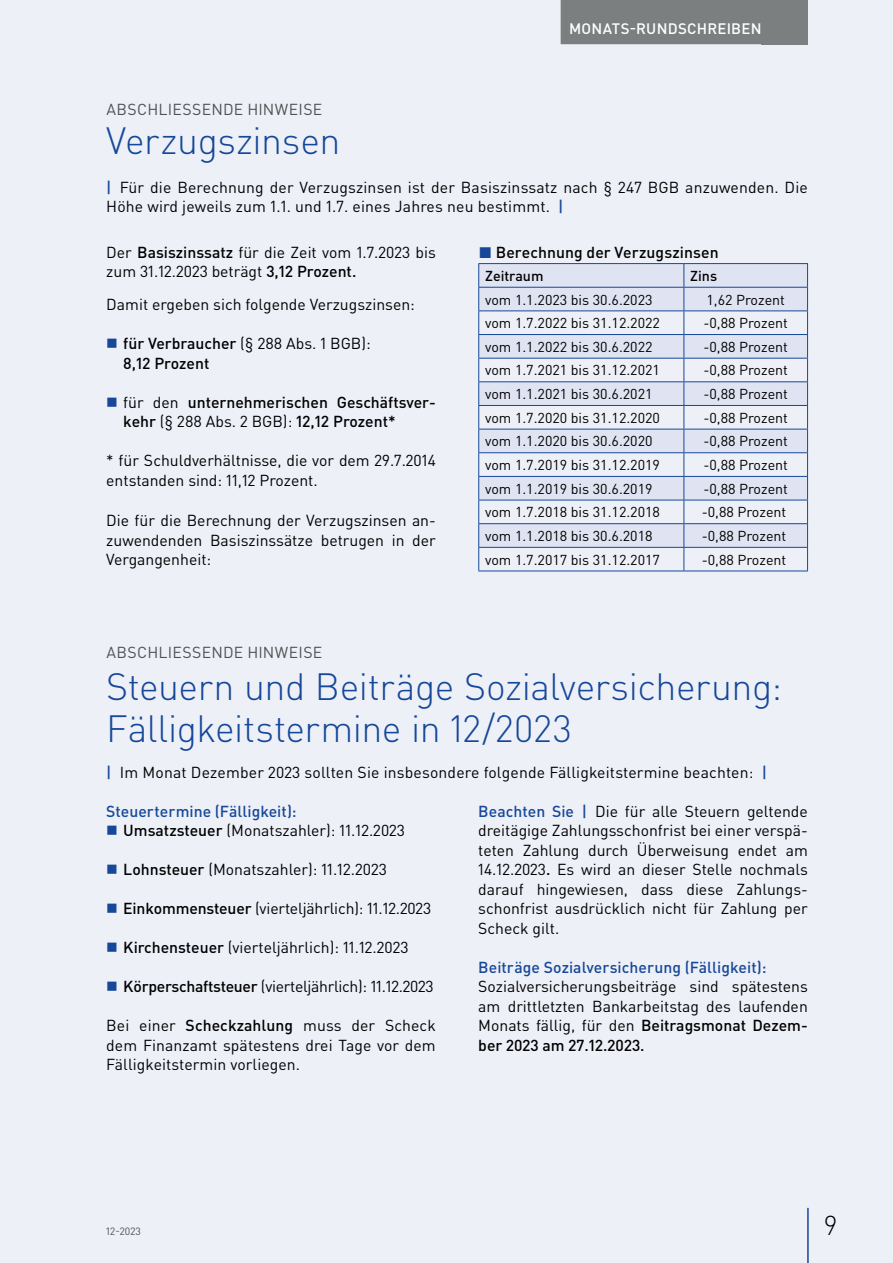
<style>
.page{position:relative;width:893px;height:1263px;background:#eef0f7}
.page>*{position:absolute;margin:0;border:0;box-sizing:border-box;transform-origin:0 0}
.t1{font:300 37.5px/42px "DIN Pro";letter-spacing:-.01em;color:#164899}
.t2{font:300 27px "DIN Pro";color:#000001}
.t3{font:15.75px/19.5px "DIN Pro";color:#000001;text-align:justify}
.t4{font:500 15.75px/19.5px "DIN Pro";color:#000001}
.t5{font:500 15.75px/19.5px "DIN Pro";letter-spacing:.005em;color:#164899}
.t6{font:15.75px "DIN Pro";letter-spacing:-.02em;color:#000001}
.t7{font:15.75px "DIN Pro";letter-spacing:.015em;color:#4f5253}
.t8{font:500 15px "DIN Pro";letter-spacing:.015em;color:#fff}
.t9{font:14.25px "DIN Pro";color:#000001}
.t10{font:500 14.25px "DIN Pro";color:#000001}
.t11{font:10.5px "DIN Pro";color:#4f5253}
.s1{font-weight:500;color:#164899}
.s2{font-weight:500}
.s3{font-weight:400}
.s4{color:#164899}
.s5{color:#000001}
.s6{font-weight:400;color:#000001}
</style>
<div class="page">
<div style="left:762px;top:0;width:46px;height:44px;background:#7c7f80"></div>
<div style="left:561px;top:0;width:209px;height:44px;background:#7c7f80"></div>
<hr style="left:807px;top:1208px;width:2px;height:55px;background:#18469d">
<hr style="left:478px;top:263px;width:206px;height:1px;background:#164899">
<hr style="left:684px;top:263px;width:124px;height:1px;background:#164899">
<svg style="left:478px;top:264px;width:330px;height:307px"></svg>
<hr style="left:478px;top:571px;width:206px;height:1px;background:#164899">
<hr style="left:684px;top:571px;width:124px;height:1px;background:#164899">
<p class="t8" style="left:569px;top:18px;width:194px">MONATS-RUNDSCHREIBEN</p>
<p class="t7" style="left:106px;top:98px;width:217px">ABSCHLIESSENDE HINWEISE</p>
<h1 class="t1" style="left:106px;top:118px;width:236px">Verzugszinsen</h1>
<p class="t3" style="left:106px;top:177px;width:703px"><span class="s1">|</span> Für die Berechnung der Verzugszinsen ist der Basiszinssatz nach § 247 BGB anzuwenden. Die<br>Höhe wird jeweils zum 1.1. und 1.7. eines Jahres neu bestimmt. <span class="s1">|</span></p>
<p class="t3" style="left:106px;top:241px;width:331px">Der <span class="s2">Basiszinssatz</span> für die Zeit vom 1.7.2023 bis zum 31.12.2023 beträgt <span class="s2">3,12 Prozent.</span></p>
<p class="t3" style="left:106px;top:294px;width:310px">Damit ergeben sich folgende Verzugszinsen:</p>
<p class="t4" style="left:123px;top:333px;width:249px">für Verbraucher <span class="s3">(§ 288 Abs. 1 BGB):<br></span>8,12 Prozent</p>
<p class="t4" style="left:123px;top:391px;width:314px"><span class="s3">für den</span> unternehmerischen Geschäftsver&shy;kehr <span class="s3">(§ 288 Abs. 2 BGB):</span> 12,12 Prozent*</p>
<p class="t3" style="left:106px;top:450px;width:331px">* für Schuldverhältnisse, die vor dem 29.7.2014 entstanden sind: 11,12 Prozent.</p>
<p class="t3" style="left:106px;top:510px;width:331px">Die für die Berechnung der Verzugszinsen an&shy;zuwendenden Basiszinssätze betrugen in der Vergangenheit:</p>
<p class="t4" style="left:479px;top:241px;width:241px"><span class="s4">◼</span> Berechnung der Verzugszinsen</p>
<p class="t10" style="left:485px;top:266px;width:60px">Zeitraum</p>
<p class="t10" style="left:690px;top:266px;width:28px">Zins</p>
<p class="t9" style="left:485px;top:290px;width:169px">vom 1.1.2023 bis 30.6.2023</p>
<p class="t9" style="left:706px;top:290px;width:80px">1,62 Prozent</p>
<p class="t9" style="left:485px;top:313px;width:176px">vom 1.7.2022 bis 31.12.2022</p>
<p class="t9" style="left:703px;top:313px;width:86px">-0,88 Prozent</p>
<p class="t9" style="left:485px;top:337px;width:169px">vom 1.1.2022 bis 30.6.2022</p>
<p class="t9" style="left:703px;top:337px;width:86px">-0,88 Prozent</p>
<p class="t9" style="left:485px;top:361px;width:176px">vom 1.7.2021 bis 31.12.2021</p>
<p class="t9" style="left:703px;top:361px;width:86px">-0,88 Prozent</p>
<p class="t9" style="left:485px;top:384px;width:169px">vom 1.1.2021 bis 30.6.2021</p>
<p class="t9" style="left:703px;top:384px;width:86px">-0,88 Prozent</p>
<p class="t9" style="left:485px;top:408px;width:176px">vom 1.7.2020 bis 31.12.2020</p>
<p class="t9" style="left:703px;top:408px;width:86px">-0,88 Prozent</p>
<p class="t9" style="left:485px;top:431px;width:169px">vom 1.1.2020 bis 30.6.2020</p>
<p class="t9" style="left:703px;top:431px;width:86px">-0,88 Prozent</p>
<p class="t9" style="left:485px;top:455px;width:176px">vom 1.7.2019 bis 31.12.2019</p>
<p class="t9" style="left:703px;top:455px;width:86px">-0,88 Prozent</p>
<p class="t9" style="left:485px;top:479px;width:169px">vom 1.1.2019 bis 30.6.2019</p>
<p class="t9" style="left:703px;top:479px;width:86px">-0,88 Prozent</p>
<p class="t9" style="left:485px;top:502px;width:176px">vom 1.7.2018 bis 31.12.2018</p>
<p class="t9" style="left:702px;top:502px;width:86px">-0,88 Prozent</p>
<p class="t9" style="left:485px;top:526px;width:169px">vom 1.1.2018 bis 30.6.2018</p>
<p class="t9" style="left:702px;top:526px;width:86px">-0,88 Prozent</p>
<p class="t9" style="left:485px;top:550px;width:176px">vom 1.7.2017 bis 31.12.2017</p>
<p class="t9" style="left:702px;top:550px;width:86px">-0,88 Prozent</p>
<p class="t7" style="left:106px;top:641px;width:217px">ABSCHLIESSENDE HINWEISE</p>
<h1 class="t1" style="left:106px;top:664px;width:677px">Steuern und Beiträge Sozialversicherung:<br>Fälligkeitstermine in 12/2023</h1>
<p class="t3" style="left:106px;top:762px;width:662px"><span class="s1">|</span> Im Monat Dezember 2023 sollten Sie insbesondere folgende Fälligkeitstermine beachten: <span class="s1">|</span></p>
<p class="t5" style="left:123px;top:801px;width:283px;text-indent:-17px">Steuertermine (Fälligkeit):<br><span class="s5">Umsatzsteuer</span> <span class="s6">(Monatszahler): 11.12.2023</span></p>
<p class="t3" style="left:123px;top:859px;width:265px"><span class="s2">Lohnsteuer</span> (Monatszahler): 11.12.2023</p>
<p class="t3" style="left:123px;top:898px;width:309px"><span class="s2">Einkommensteuer</span> (vierteljährlich): 11.12.2023</p>
<p class="t3" style="left:123px;top:937px;width:287px"><span class="s2">Kirchensteuer</span> (vierteljährlich): 11.12.2023</p>
<p class="t6" style="left:123px;top:976px;width:312px"><span class="s2">Körperschaftsteuer</span> (vierteljährlich): 11.12.2023</p>
<p class="t3" style="left:106px;top:1015px;width:331px">Bei einer <span class="s2">Scheckzahlung</span> muss der Scheck dem Finanzamt spätestens drei Tage vor dem Fälligkeitstermin vorliegen.</p>
<p class="t3" style="left:478px;top:801px;width:331px"><span class="s1">Beachten Sie |</span> Die für alle Steuern geltende dreitägige Zahlungsschonfrist bei einer verspä&shy;teten Zahlung durch Überweisung endet am 14.12.2023<span class="s2">.</span> Es wird an dieser Stelle nochmals darauf hingewiesen, dass diese Zahlungs&shy;schonfrist ausdrücklich nicht für Zahlung per Scheck gilt.</p>
<p class="t5" style="left:478px;top:957px;width:290px">Beiträge Sozialversicherung (Fälligkeit):</p>
<p class="t3" style="left:478px;top:976px;width:331px">Sozialversicherungsbeiträge sind spätestens am drittletzten Bankarbeitstag des laufenden Monats fällig, für den <span class="s2">Beitragsmonat Dezem&shy;ber 2023 am 27.12.2023.</span></p>
<p class="t11" style="left:106px;top:1224px;width:36px">12-2023</p>
<h2 class="t2" style="left:824px;top:1207px;width:14px">9</h2>
</div>
